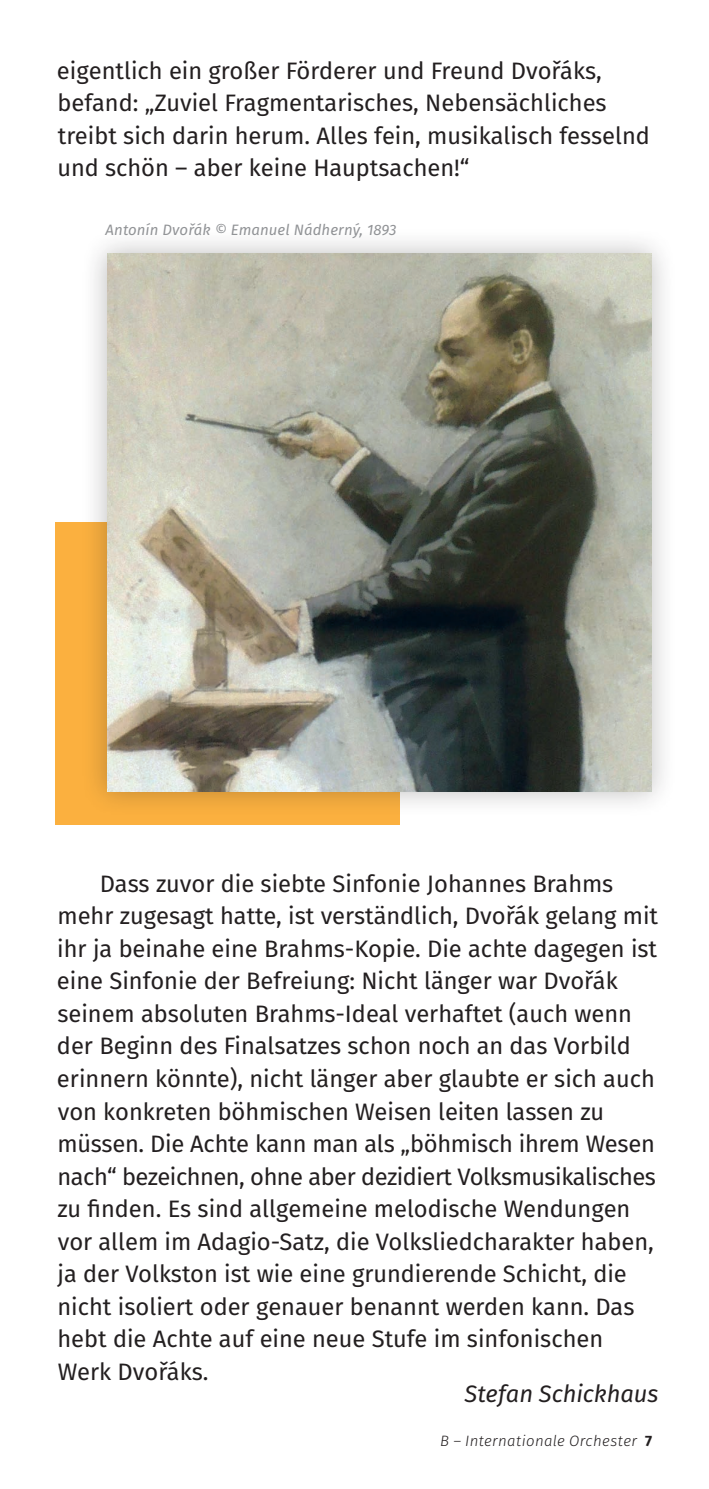
<style>
.page{position:relative;width:709px;height:1489px;background:#fff}
.page>*{position:absolute;margin:0;border:0;box-sizing:border-box;transform-origin:0 0}
.Fließtext___Einzug{font:23.75px/32.5px "Fira Sans";color:#231f20}
.Fließtext{font:23.75px/32.5px "Fira Sans";color:#231f20}
.Autor___kursiv{font:italic 23.75px "Fira Sans";letter-spacing:-.005em;color:#231f20}
.Fotocredit{font:italic 15px "Fira Sans";letter-spacing:.005em;color:#919396}
.t1{font:italic 300 15px "Fira Sans";letter-spacing:.02em;color:#231f20}
.s1{font-weight:700;font-style:normal}
</style>
<div class="page">
<div style="left:55px;top:522px;width:345px;height:303px;background:#fbb03f"></div>
<div style="left:81px;top:228px;width:596px;height:589px;background:#231f20;opacity:.3"></div>
<img style="left:107px;top:254px;width:544px;height:537px">
<p class="Fließtext" style="left:57px;top:54px;width:594px">eigentlich ein großer Förderer und Freund Dvořáks, befand: „Zuviel Fragmentarisches, Nebensächliches treibt sich darin herum. Alles fein, musikalisch fesselnd und schön – aber keine Hauptsachen!“</p>
<p class="Fotocredit" style="left:106px;top:219px;width:292px">Antonín Dvořák © Emanuel Nádherný, 1893</p>
<p class="Fließtext___Einzug" style="left:57px;top:866px;width:602px;text-indent:43px">Dass zuvor die siebte Sinfonie Johannes Brahms mehr zugesagt hatte, ist verständlich, Dvořák gelang mit ihr ja beinahe eine Brahms-Kopie. Die achte dagegen ist eine Sinfonie der Befreiung: Nicht länger war Dvořák seinem absoluten Brahms-Ideal verhaftet (auch wenn der Beginn des Finalsatzes schon noch an das Vorbild erinnern könnte), nicht länger aber glaubte er sich auch von konkreten böhmischen Weisen leiten lassen zu müssen. Die Achte kann man als „böhmisch ihrem Wesen nach“ bezeichnen, ohne aber dezidiert Volksmusikalisches zu finden. Es sind allgemeine melodische Wendungen vor allem im Adagio-Satz, die Volksliedcharakter haben, ja der Volkston ist wie eine grundierende Schicht, die nicht isoliert oder genauer benannt werden kann. Das hebt die Achte auf eine neue Stufe im sinfonischen Werk Dvořáks.</p>
<p class="Autor___kursiv" style="left:464px;top:1375px;width:195px">Stefan Schickhaus</p>
<p class="t1" style="left:440px;top:1430px;width:213px">B – Internationale Orchester <span class="s1">7</span></p>
</div>
